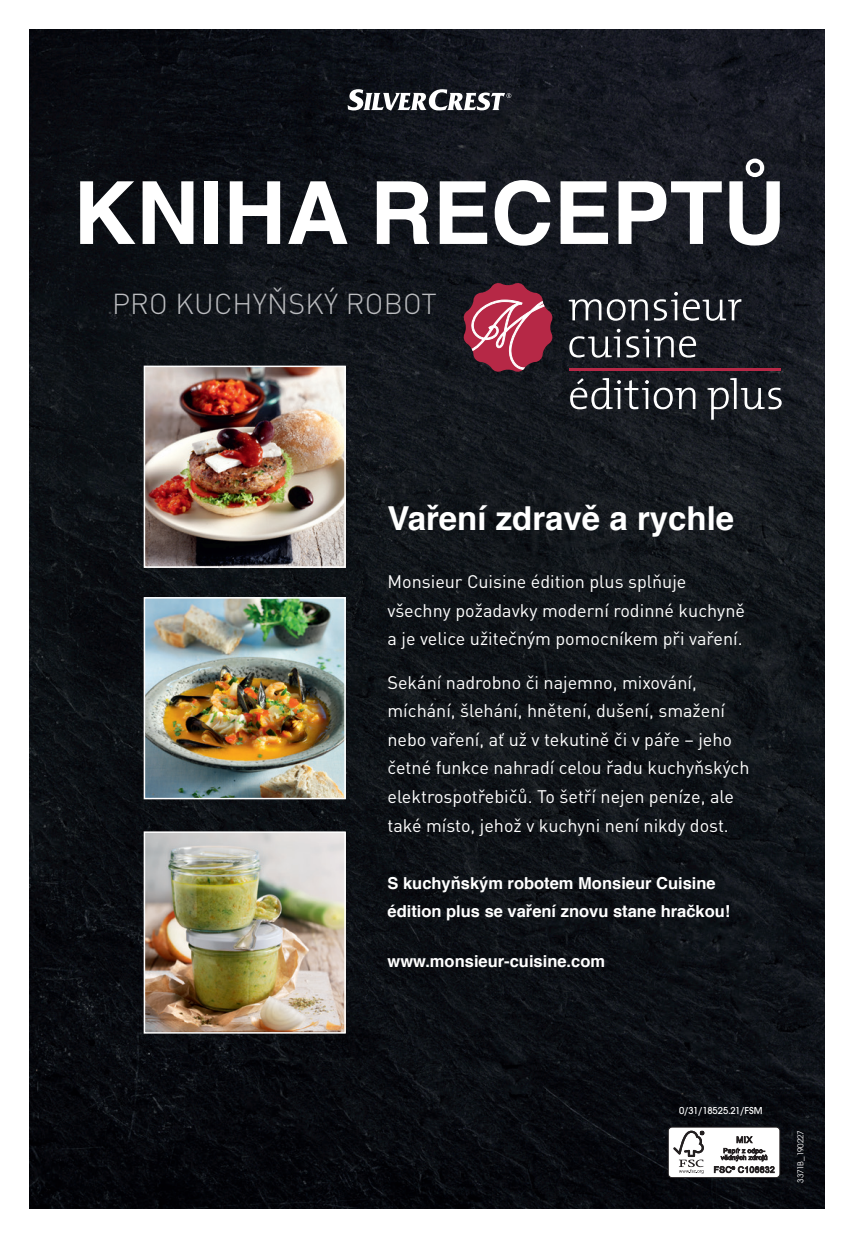
<style>
.page{position:relative;width:859px;height:1238px;background:#fff}
.page>*{position:absolute;margin:0;border:0;box-sizing:border-box;transform-origin:0 0}
.t1{font:700 87px "Helvetica";color:#fff}
.t2{font:700 33px "Helvetica";color:#fff}
.t3{font:300 28.5px "DIN Pro";letter-spacing:.01em;color:#bcbdc0}
.t4{font:18px/28.5px "DIN Pro";color:#fff}
.t5{font:700 16.5px/28.5px "Helvetica";color:#fff}
.t6{font:500 10.5px "Avant Garde Gothic Itc T";color:#fff}
.t7{font:9px "Avant Garde Gothic Itc T";color:#fff}
</style>
<div class="page">
<img style="left:30px;top:30px;width:795px;height:1178px">
<svg style="left:348px;top:89px;width:163px;height:22px"></svg>
<svg style="left:464px;top:283px;width:89px;height:90px;background:#953b50"></svg>
<svg style="left:569px;top:329px;width:127px;height:28px;background:#46494e"></svg>
<svg style="left:569px;top:292px;width:172px;height:29px;background:#46494f"></svg>
<svg style="left:570px;top:378px;width:212px;height:41px;background:#3d4045"></svg>
<hr style="left:569px;top:368px;width:212px;height:2px;background:#b62846">
<img style="left:147px;top:600px;width:196px;height:196px">
<div style="left:144px;top:597px;width:202px;height:202px;border:2px solid #fff"></div>
<img style="left:147px;top:834px;width:196px;height:196px">
<div style="left:144px;top:831px;width:202px;height:202px;border:2px solid #fff"></div>
<img style="left:147px;top:368px;width:196px;height:197px">
<div style="left:144px;top:365px;width:202px;height:203px;border:2px solid #fff"></div>
<div style="left:668px;top:1126px;width:112px;height:51px;background:#fff;border-radius:4px"></div>
<div style="left:668px;top:1126px;width:112px;height:51px;border:1px solid #231f20;border-radius:4px"></div>
<svg style="left:673px;top:1130px;width:31px;height:43px"></svg>
<svg style="left:714px;top:1136px;width:61px;height:36px"></svg>
<p class="t1" style="left:73px;top:143px;width:714px">KNIHA RECEPTŮ</p>
<p class="t3" style="left:112px;top:286px;width:326px">PRO KUCHYŇSKÝ ROBOT</p>
<p class="t2" style="left:387px;top:491px;width:348px">Vaření zdravě a rychle</p>
<p class="t4" style="left:387px;top:567px;width:359px">Monsieur Cuisine édition plus splňuje všechny požadavky moderní rodinné kuchyně a je velice užitečným pomocníkem při vaření.</p>
<p class="t4" style="left:387px;top:667px;width:364px">Sekání nadrobno či najemno, mixování, míchání, šlehání, hnětení, dušení, smažení nebo vaření, ať už v tekutině či v páře – jeho četné funkce nahradí celou řadu kuchyňských elektrospotřebičů. To šetří nejen peníze, ale také místo, jehož v kuchyni není nikdy dost.</p>
<p class="t5" style="left:387px;top:868px;width:344px">S kuchyňským robotem Monsieur Cuisine édition plus se vaření znovu stane hračkou!</p>
<p class="t5" style="left:387px;top:946px;width:219px">www.monsieur-cuisine.com</p>
<p class="t6" style="left:679px;top:1103px;width:85px">0/31/18525.21/FSM</p>
<p class="t7" style="left:795px;top:1182px;width:54px;rotate:-90deg">3371B_190227</p>
</div>
